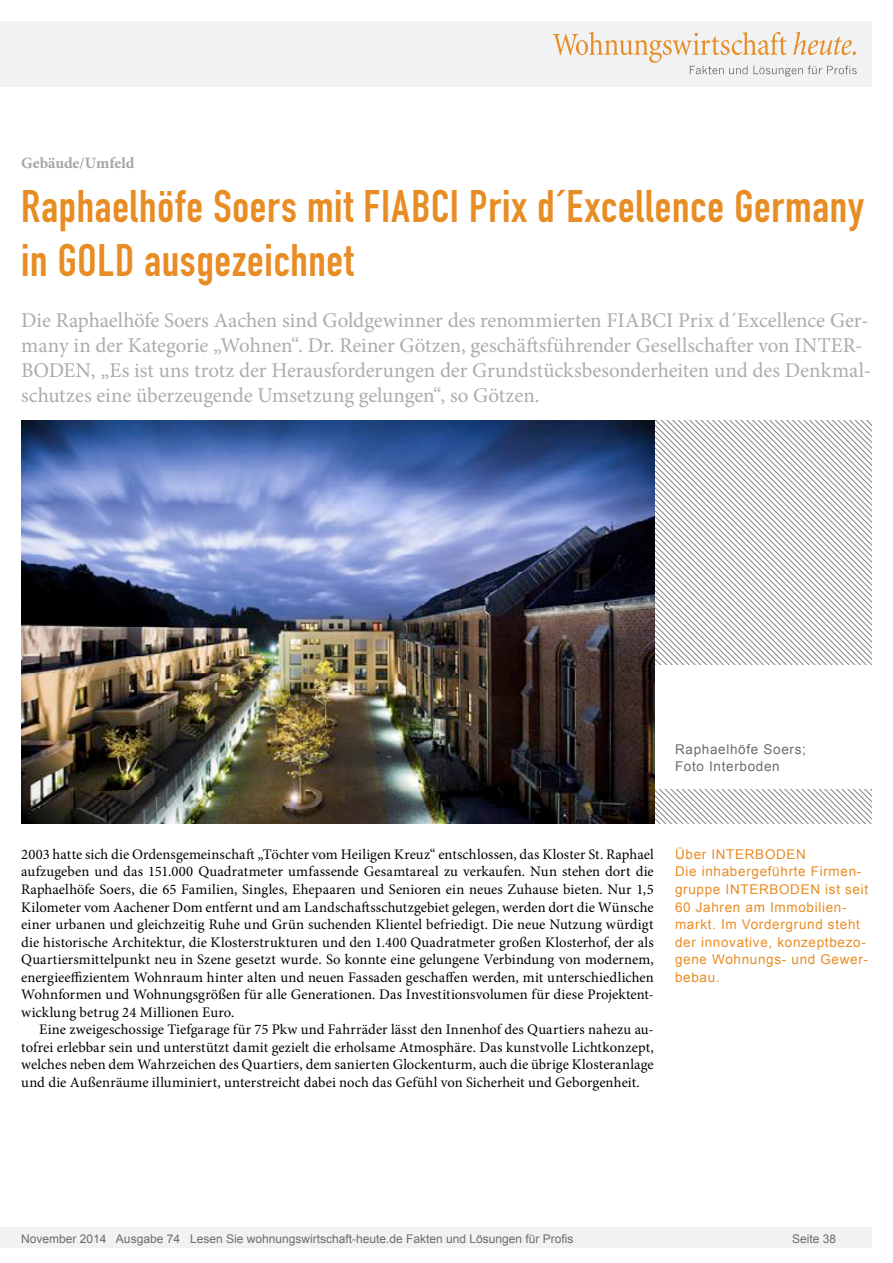
<style>
.page{position:relative;width:893px;height:1263px;background:#fff}
.page>*{position:absolute;margin:0;border:0;box-sizing:border-box;transform-origin:0 0}
.Überschrift_Groß{font:45px/54px "DIN Engschrift";letter-spacing:.015em;color:#e88c24}
.Anlesetext{font:21px/25.2px "Minion Pro";letter-spacing:-.005em;color:#acacac}
.Kategorie{font:700 15.75px "Minion Pro";letter-spacing:-.005em;color:#a4a4a4}
.Fließtext_erste_Zeil{font:14.7px/17.5px "Minion Pro";letter-spacing:.01em;color:#000;text-align:justify}
.Fliesstext{font:14.7px/17.5px "Minion Pro";letter-spacing:.005em;color:#000;text-align:justify}
.Info{font:13.5px/17.5px "Arial";letter-spacing:.05em;color:#e88c24}
.Bildunterschrift{font:13.5px/17.5px "Arial";letter-spacing:.05em;color:#6c6c6c}
.t1{font:12px "Arial";color:#6c6c6c}
</style>
<div class="page">
<div style="left:0;top:1227px;width:872px;height:20px;background:#f1f2f3"></div>
<div style="left:0;top:21px;width:872px;height:66px;background:#f1f2f3"></div>
<svg style="left:553px;top:32px;width:304px;height:45px"></svg>
<svg style="left:654px;top:420px;width:218px;height:88px"></svg>
<svg style="left:654px;top:508px;width:218px;height:316px"></svg>
<div style="left:654px;top:666px;width:237px;height:123px;background:#fff"></div>
<img style="left:21px;top:420px;width:633px;height:404px">
<p class="Kategorie" style="left:21px;top:152px;width:115px">Gebäude/Umfeld</p>
<p class="Überschrift_Groß" style="left:21px;top:180px;width:844px">Raphaelhöfe Soers mit FIABCI Prix d´Excellence Germany in GOLD ausgezeichnet</p>
<p class="Anlesetext" style="left:21px;top:307px;width:851px">Die Raphaelhöfe Soers Aachen sind Goldgewinner des renommierten FIABCI Prix d´Excellence Ger&shy;many in der Kategorie „Wohnen“. Dr. Reiner Götzen, geschäftsführender Gesellschafter von INTER-BODEN, „Es ist uns trotz der Herausforderungen der Grundstücksbesonderheiten und des Denkmal&shy;schutzes eine überzeugende Umsetzung gelungen“, so Götzen.</p>
<p class="Bildunterschrift" style="left:675px;top:740px;width:132px">Raphaelhöfe Soers;<br>Foto Interboden</p>
<p class="Fließtext_erste_Zeil" style="left:21px;top:845px;width:634px">2003 hatte sich die Ordensgemeinschaft „Töchter vom Heiligen Kreuz“ entschlossen, das Kloster St. Raphael aufzugeben und das 151.000 Quadratmeter umfassende Gesamtareal zu verkaufen. Nun stehen dort die Raphaelhöfe Soers, die 65 Familien, Singles, Ehepaaren und Senioren ein neues Zuhause bieten. Nur 1,5<br>Kilometer vom Aachener Dom entfernt und am Landschaftsschutzgebiet gelegen, werden dort die Wünsche einer urbanen und gleichzeitig Ruhe und Grün suchenden Klientel befriedigt. Die neue Nutzung würdigt die historische Architektur, die Klosterstrukturen und den 1.400 Quadratmeter großen Klosterhof, der als Quartiersmittelpunkt neu in Szene gesetzt wurde. So konnte eine gelungene Verbindung von modernem, energieeffizientem Wohnraum hinter alten und neuen Fassaden geschaffen werden, mit unterschiedlichen Wohnformen und Wohnungsgrößen für alle Generationen. Das Investitionsvolumen für diese Projektent&shy;wicklung betrug 24 Millionen Euro.</p>
<p class="Fliesstext" style="left:21px;top:1021px;width:634px;text-indent:18px">Eine zweigeschossige Tiefgarage für 75 Pkw und Fahrräder lässt den Innenhof des Quartiers nahezu au&shy;tofrei erlebbar sein und unterstützt damit gezielt die erholsame Atmosphäre. Das kunstvolle Lichtkonzept, welches neben dem Wahrzeichen des Quartiers, dem sanierten Glockenturm, auch die übrige Klosteranlage und die Außenräume illuminiert, unterstreicht dabei noch das Gefühl von Sicherheit und Geborgenheit.</p>
<p class="Info" style="left:675px;top:845px;width:132px">Über INTERBODEN</p>
<p class="Info" style="left:675px;top:863px;width:195px">Die inhabergeführte Firmen&shy;gruppe INTERBODEN ist seit<br>60 Jahren am Immobilien&shy;markt. Im Vordergrund steht der innovative, konzeptbezo&shy;gene Wohnungs- und Gewer&shy;bebau.</p>
<p class="t1" style="left:21px;top:1230px;width:554px">November 2014 Ausgabe 74 Lesen Sie wohnungswirtschaft-heute.de Fakten und Lösungen für Profis</p>
<p class="t1" style="left:792px;top:1231px;width:46px">Seite 38</p>
</div>
